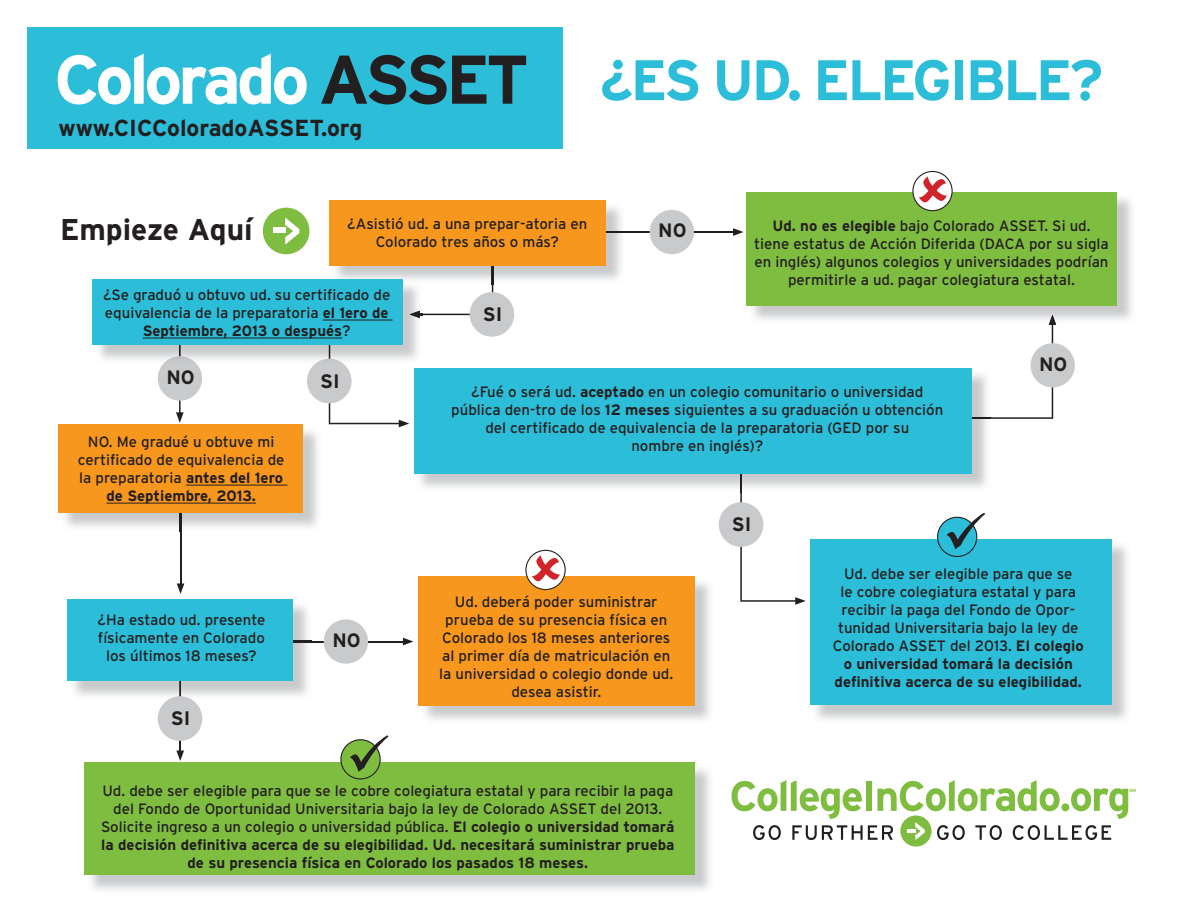
<style>
.page{position:relative;width:1188px;height:918px;background:#fff}
.page>*{position:absolute;margin:0;border:0;box-sizing:border-box;transform-origin:0 0}
.t1{font:700 68.7px "Interstate";letter-spacing:-.07em;color:#fff}
.t2{font:700 57px "Interstate";letter-spacing:-.05em;color:#2cbdd8}
.t3{font:700 30px "Interstate";color:#231f20}
.t4{font:700 23.1px "Interstate";color:#231f20}
.t5{font:700 19.5px "Interstate";color:#231f20}
.t6{font:700 19.35px "Interstate";color:#231f20}
.t7{font:15px/18px "Interstate";color:#231f20;text-align:center}
.s1{color:#231f20}
.s2{font-weight:700}
</style>
<div class="page">
<div style="left:1031px;top:343px;width:44px;height:44px;background:#c9cacc;border-radius:50%"></div>
<div style="left:307px;top:359px;width:45px;height:44px;background:#c9cacc;border-radius:50%"></div>
<svg style="left:740px;top:492px;width:66px;height:113px"></svg>
<div style="left:719px;top:502px;width:44px;height:45px;background:#c9cacc;border-radius:50%"></div>
<hr style="left:271px;top:641px;width:134px;height:1px;background:#231f20">
<svg style="left:403px;top:638px;width:10px;height:7px"></svg>
<div style="left:324px;top:619px;width:44px;height:45px;background:#c9cacc;border-radius:50%"></div>
<hr style="left:179px;top:659px;width:2px;height:94px;background:#231f20">
<svg style="left:176px;top:751px;width:8px;height:10px"></svg>
<div style="left:158px;top:696px;width:44px;height:45px;background:#c9cacc;border-radius:50%"></div>
<hr style="left:180px;top:512px;width:1px;height:74px;background:#231f20">
<svg style="left:177px;top:584px;width:7px;height:10px"></svg>
<hr style="left:601px;top:231px;width:134px;height:2px;background:#231f20">
<svg style="left:733px;top:228px;width:11px;height:8px"></svg>
<div style="left:902px;top:817px;width:28px;height:28px;background:#7fbd41;border-radius:50%"></div>
<div style="left:900px;top:815px;width:32px;height:32px;border:3px solid #7fbd41;border-radius:50%"></div>
<svg style="left:732px;top:780px;width:130px;height:39px"></svg>
<div style="left:866px;top:781px;width:6px;height:30px;background:#7fbd41"></div>
<svg style="left:877px;top:780px;width:183px;height:31px"></svg>
<div style="left:1061px;top:803px;width:8px;height:8px;background:#7fbd41;border-radius:50%"></div>
<svg style="left:753px;top:825px;width:28px;height:15px"></svg>
<svg style="left:792px;top:825px;width:101px;height:15px"></svg>
<svg style="left:907px;top:822px;width:18px;height:18px"></svg>
<svg style="left:937px;top:825px;width:28px;height:15px"></svg>
<svg style="left:975px;top:825px;width:27px;height:15px"></svg>
<svg style="left:1013px;top:825px;width:98px;height:15px"></svg>
<svg style="left:1071px;top:788px;width:65px;height:31px"></svg>
<div style="left:27px;top:27px;width:536px;height:121px;background:#2cbdd8"></div>
<div style="left:265px;top:210px;width:42px;height:42px;background:#7fbd41;border-radius:50%"></div>
<div style="left:263px;top:208px;width:46px;height:46px;border:5px solid #7fbd41;border-radius:50%"></div>
<div style="left:273px;top:227px;width:13px;height:6px;background:#fff"></div>
<svg style="left:285px;top:218px;width:14px;height:27px"></svg>
<div style="left:330px;top:200px;width:276px;height:66px;background:#f7971d"></div>
<div style="left:158px;top:356px;width:44px;height:45px;background:#c9cacc;border-radius:50%"></div>
<svg style="left:943px;top:314px;width:113px;height:105px"></svg>
<div style="left:747px;top:192px;width:370px;height:114px;background:#7fbd41"></div>
<img style="left:315px;top:359px;width:14px;height:5px">
<svg style="left:176px;top:345px;width:8px;height:78px"></svg>
<svg style="left:329px;top:215px;width:262px;height:212px"></svg>
<img style="left:403px;top:281px;width:19px;height:3px">
<img style="left:163px;top:356px;width:33px;height:8px">
<div style="left:92px;top:279px;width:311px;height:66px;background:#2cbdd8"></div>
<hr style="left:323px;top:320px;width:70px;height:1px;background:#231f20">
<hr style="left:143px;top:338px;width:199px;height:1px;background:#231f20">
<img style="left:416px;top:370px;width:575px;height:118px">
<img style="left:972px;top:417px;width:19px;height:2px">
<img style="left:740px;top:473px;width:2px;height:19px">
<div style="left:414px;top:368px;width:558px;height:105px;background:#2cbdd8"></div>
<div style="left:470px;top:292px;width:44px;height:45px;background:#c9cacc;border-radius:50%"></div>
<div style="left:650px;top:210px;width:44px;height:44px;background:#c9cacc;border-radius:50%"></div>
<img style="left:65px;top:431px;width:253px;height:101px">
<svg style="left:180px;top:513px;width:1px;height:19px"></svg>
<div style="left:58px;top:424px;width:245px;height:89px;background:#f7971d"></div>
<hr style="left:186px;top:485px;width:102px;height:1px;background:#231f20">
<hr style="left:106px;top:503px;width:150px;height:1px;background:#231f20">
<div style="left:85px;top:763px;width:610px;height:112px;background:#7fbd41"></div>
<img style="left:74px;top:605px;width:238px;height:91px">
<img style="left:293px;top:641px;width:19px;height:1px">
<img style="left:179px;top:681px;width:2px;height:15px">
<img style="left:168px;top:696px;width:24px;height:4px">
<div style="left:68px;top:599px;width:225px;height:82px;background:#2cbdd8"></div>
<img style="left:421px;top:582px;width:289px;height:138px">
<div style="left:418px;top:576px;width:277px;height:129px;background:#f7971d"></div>
<div style="left:810px;top:539px;width:302px;height:166px;background:#2cbdd8"></div>
<div style="left:341px;top:740px;width:39px;height:39px;background:#7fbd41;border-radius:50%"></div>
<div style="left:340px;top:739px;width:41px;height:40px;border:1px solid #231f20;border-radius:50%"></div>
<div style="left:938px;top:517px;width:39px;height:39px;background:#2cbdd8;border-radius:50%"></div>
<div style="left:937px;top:517px;width:40px;height:40px;border:1px solid #231f20;border-radius:50%"></div>
<svg style="left:913px;top:171px;width:39px;height:40px"></svg>
<div style="left:912px;top:171px;width:41px;height:40px;border:1px solid #231f20;border-radius:50%"></div>
<svg style="left:526px;top:550px;width:39px;height:40px"></svg>
<div style="left:525px;top:550px;width:41px;height:40px;border:1px solid #231f20;border-radius:50%"></div>
<svg style="left:919px;top:176px;width:28px;height:26px"></svg>
<svg style="left:532px;top:555px;width:28px;height:26px"></svg>
<svg style="left:350px;top:739px;width:39px;height:33px"></svg>
<svg style="left:947px;top:516px;width:31px;height:33px"></svg>
<h1 class="t1" style="left:54px;top:41px;width:477px">Colorado <span class="s1">ASSET</span></h1>
<h3 class="t4" style="left:58px;top:115px;width:305px">www.CICColoradoASSET.org</h3>
<h2 class="t2" style="left:600px;top:48px;width:505px">¿ES UD. ELEGIBLE?</h2>
<h3 class="t3" style="left:60px;top:213px;width:194px">Empieze Aquí</h3>
<p class="t7" style="left:347px;top:215px;width:242px">¿Asistió ud. a una prepar-atoria en<br>Colorado tres años o más?</p>
<p class="t7" style="left:103px;top:286px;width:289px">¿Se graduó u obtuvo ud. su certificado de equivalencia de la preparatoria <span class="s2">el 1ero de<br>Septiembre, 2013 o después</span>?</p>
<h3 class="t5" style="left:483px;top:303px;width:21px">SI</h3>
<p class="t6" style="left:658px;top:220px;width:30px">NO</p>
<p class="t7" style="left:754px;top:216px;width:356px"><span class="s2">Ud. no es elegible</span> bajo Colorado ASSET. Si ud. tiene estatus de Acción Diferida (DACA por su sigla en inglés) algunos colegios y universidades podrían permitirle a ud. pagar colegiatura estatal.</p>
<p class="t6" style="left:166px;top:366px;width:30px">NO</p>
<p class="t7" style="left:78px;top:433px;width:208px">NO. Me gradué u obtuve mi certificado de equivalencia de la preparatoria <span class="s2">antes del 1ero de Septiembre, 2013.</span></p>
<h3 class="t5" style="left:320px;top:370px;width:21px">SI</h3>
<p class="t7" style="left:97px;top:610px;width:170px">¿Ha estado ud. presente físicamente en Colorado los últimos 18 meses?</p>
<h3 class="t5" style="left:171px;top:707px;width:21px">SI</h3>
<p class="t6" style="left:332px;top:629px;width:30px">NO</p>
<p class="t7" style="left:451px;top:383px;width:494px">¿Fué o será ud. <span class="s2">aceptado</span> en un colegio comunitario o universidad pública den-tro de los <span class="s2">12 meses</span> siguientes a su graduación u obtención del certificado de equivalencia de la preparatoria (GED por su<br>nombre en inglés)?</p>
<h3 class="t5" style="left:732px;top:513px;width:21px">SI</h3>
<p class="t6" style="left:1039px;top:353px;width:30px">NO</p>
<p class="t7" style="left:439px;top:592px;width:235px">Ud. deberá poder suministrar prueba de su presencia física en<br>Colorado los 18 meses anteriores al primer día de matriculación en la universidad o colegio donde ud. desea asistir.</p>
<p class="t7" style="left:833px;top:565px;width:252px">Ud. debe ser elegible para que se<br>le cobre colegiatura estatal y para recibir la paga del Fondo de Opor&shy;tunidad Universitaria bajo la ley de Colorado ASSET del 2013. <span class="s2">El colegio o universidad tomará la decisión definitiva acerca de su elegibilidad.</span></p>
<p class="t7" style="left:101px;top:781px;width:575px">Ud. debe ser elegible para que se le cobre colegiatura estatal y para recibir la paga del Fondo de Oportunidad Universitaria bajo la ley de Colorado ASSET del 2013.<br>Solicite ingreso a un colegio o universidad pública. <span class="s2">El colegio o universidad tomará la decisión definitiva acerca de su elegibilidad. Ud. necesitará suministrar prueba de su presencia física en Colorado los pasados 18 meses.</span></p>
</div>
